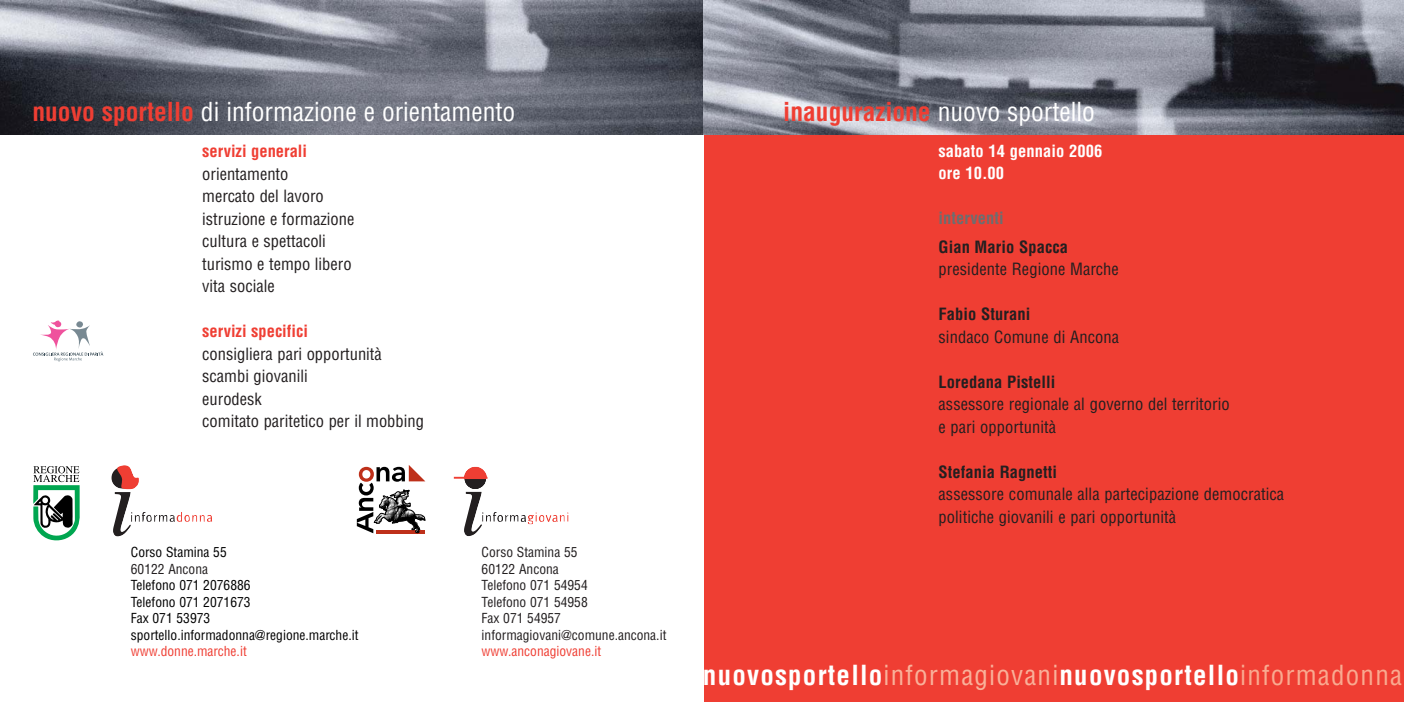
<style>
.page{position:relative;width:1404px;height:702px;background:#fff}
.page>*{position:absolute;margin:0;border:0;box-sizing:border-box;transform-origin:0 0}
.t1{font:700 condensed 27px "Helvetica";letter-spacing:.045em;color:#fff}
.t2{font:condensed 25.5px "Helvetica";color:#fff}
.t3{font:condensed 16.5px/22.5px "Helvetica";letter-spacing:.005em;color:#231f20}
.t4{font:700 condensed 16.5px "Helvetica";letter-spacing:.005em;color:#231f20}
.t5{font:700 condensed 16.5px "Helvetica";color:#ef3e33}
.t6{font:700 condensed 16.5px/22.5px "Helvetica";letter-spacing:.005em;color:#fff}
.t7{font:700 condensed 16.5px "Helvetica";letter-spacing:.005em;color:#6c6e70}
.t8{font:condensed 13.5px/16.5px "Helvetica";color:#231f20}
.t9{font:condensed 13.5px/16.5px "Helvetica";color:#000}
.t10{font:condensed 13.5px "Helvetica";color:#ef3e33}
.s1{font-weight:700;color:#ef3e33}
.s2{font-weight:400;color:#f9b19a}
.s3{font-weight:400;color:#f9aa90}
</style>
<div class="page">
<div style="left:704px;top:2px;width:699px;height:700px;background:#ef3e33"></div>
<img style="left:0;top:1px;width:1403px;height:133px">
<div style="left:464px;top:467px;width:22px;height:22px;background:#231f20;border-radius:50%"></div>
<hr style="left:455px;top:476px;width:32px;height:3px;background:#ef3e33">
<svg style="left:464px;top:467px;width:22px;height:9px"></svg>
<svg style="left:464px;top:492px;width:104px;height:44px"></svg>
<svg style="left:111px;top:467px;width:22px;height:21px"></svg>
<svg style="left:113px;top:465px;width:99px;height:71px"></svg>
<svg style="left:33px;top:466px;width:47px;height:75px"></svg>
<svg style="left:357px;top:465px;width:69px;height:69px"></svg>
<svg style="left:33px;top:320px;width:70px;height:41px"></svg>
<h2 class="t2" style="left:32px;top:102px;width:484px"><span class="s1">nuovo sportello</span> di informazione e orientamento</h2>
<h2 class="t2" style="left:783px;top:102px;width:313px"><span class="s1">inaugurazione</span> nuovo sportello</h2>
<p class="t6" style="left:938px;top:141px;width:165px">sabato 14 gennaio 2006 ore 10.00</p>
<p class="t7" style="left:938px;top:212px;width:67px">interventi</p>
<p class="t4" style="left:938px;top:240px;width:131px">Gian Mario Spacca</p>
<p class="t3" style="left:938px;top:259px;width:182px">presidente Regione Marche</p>
<p class="t4" style="left:938px;top:308px;width:93px">Fabio Sturani</p>
<p class="t3" style="left:938px;top:327px;width:182px">sindaco Comune di Ancona</p>
<p class="t4" style="left:938px;top:375px;width:118px">Loredana Pistelli</p>
<p class="t3" style="left:938px;top:394px;width:293px">assessore regionale al governo del territorio e pari opportunità</p>
<p class="t4" style="left:938px;top:465px;width:120px">Stefania Ragnetti</p>
<p class="t3" style="left:938px;top:484px;width:347px">assessore comunale alla partecipazione democratica politiche giovanili e pari opportunità</p>
<p class="t5" style="left:202px;top:145px;width:106px">servizi generali</p>
<p class="t3" style="left:202px;top:164px;width:153px">orientamento<br>mercato del lavoro istruzione e formazione cultura e spettacoli turismo e tempo libero vita sociale</p>
<p class="t5" style="left:202px;top:325px;width:107px">servizi specifici</p>
<p class="t3" style="left:202px;top:344px;width:223px">consigliera pari opportunità scambi giovanili<br>eurodesk<br>comitato paritetico per il mobbing</p>
<p class="t9" style="left:131px;top:545px;width:97px">Corso Stamina 55</p>
<p class="t8" style="left:131px;top:561px;width:79px">60122 Ancona</p>
<p class="t9" style="left:131px;top:578px;width:229px">Telefono 071 2076886<br>Telefono 071 2071673<br>Fax 071 53973 sportello.informadonna@regione.marche.it</p>
<p class="t10" style="left:131px;top:646px;width:117px">www.donne.marche.it</p>
<p class="t8" style="left:481px;top:545px;width:186px">Corso Stamina 55<br>60122 Ancona<br>Telefono 071 54954<br>Telefono 071 54958<br>Fax 071 54957 informagiovani@comune.ancona.it</p>
<p class="t10" style="left:481px;top:646px;width:121px">www.anconagiovane.it</p>
<h1 class="t1" style="left:703px;top:664px;width:700px">nuovosportello<span class="s2">informagiovani</span>nuovosportello<span class="s3">informadonna</span></h1>
</div>
